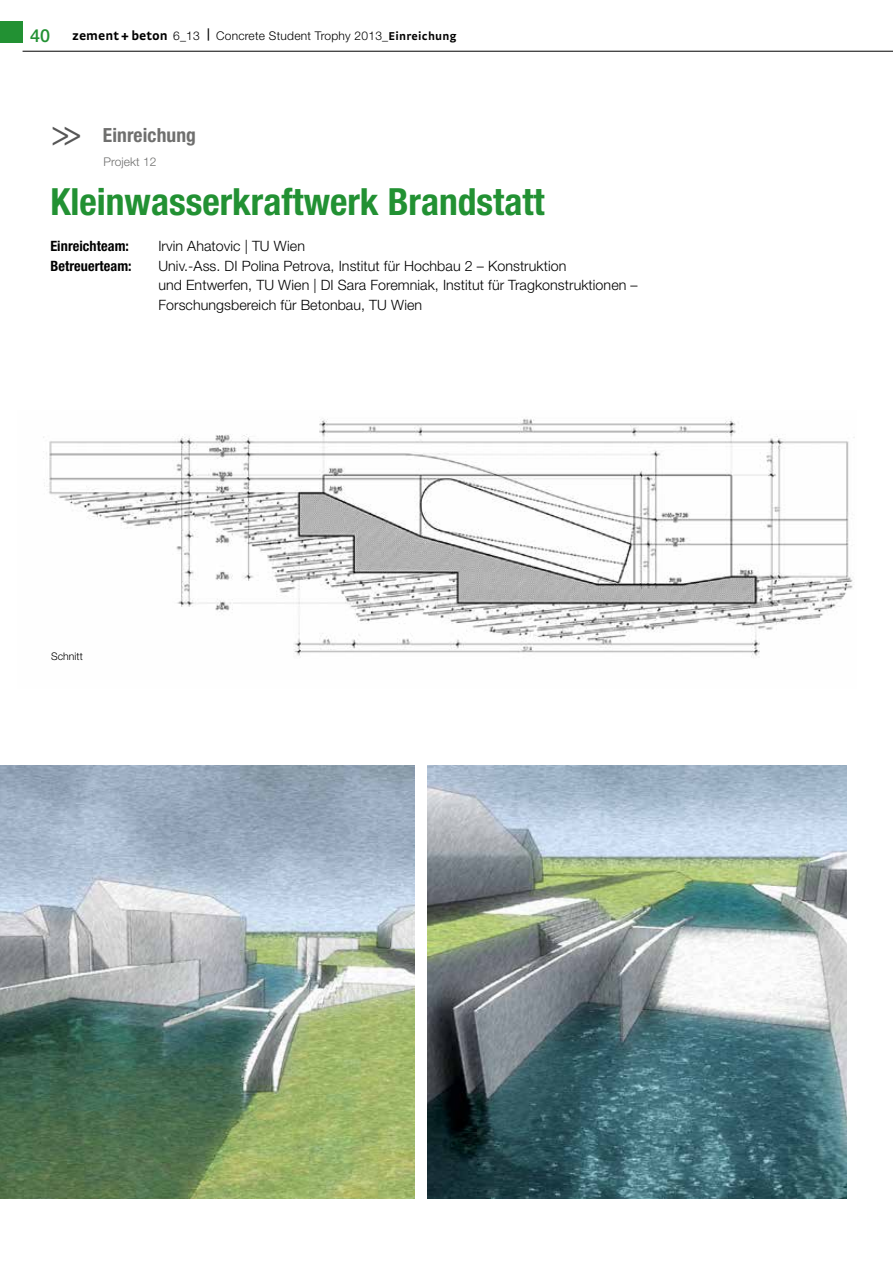
<style>
.page{position:relative;width:893px;height:1263px;background:#fff}
.page>*{position:absolute;margin:0;border:0;box-sizing:border-box;transform-origin:0 0}
.t1{font:700 condensed 37.5px "Helvetica Neue LT";color:#229133}
.t2{font:36px "Helvetica Neue LT";color:#565656;scale:.83 1}
.t3{font:700 condensed 19.5px "Helvetica Neue LT";letter-spacing:.005em;color:#6f6f6e}
.t4{font:300 14.25px/19.5px "Helvetica Neue LT";letter-spacing:.005em;color:#000}
.t5{font:700 condensed 14.25px "Helvetica Neue LT";letter-spacing:.005em;color:#000}
.t6{font:300 12px "Helvetica Neue LT";letter-spacing:.02em;color:#000}
.t7{font:300 12px "Helvetica Neue LT";letter-spacing:.005em;color:#6f6f6e}
.t8{font:300 10.5px "Helvetica Neue LT";letter-spacing:.005em;color:#000}
.s1{font-weight:500;font-size:18px;color:#229133}
.s2{font-family:"Strada";font-weight:700;font-size:13.5px}
.s3{font-family:"Strada";font-weight:700}
</style>
<div class="page">
<div style="left:0;top:21px;width:23px;height:22px;background:#229133"></div>
<hr style="left:23px;top:51px;width:870px;height:1px;background:#000">
<img style="left:43px;top:418px;width:812px;height:240px">
<img style="left:0;top:765px;width:415px;height:434px">
<img style="left:428px;top:765px;width:418px;height:434px">
<p class="t6" style="left:30px;top:28px;width:428px"><span class="s1">40</span> <span class="s2">zement + beton</span> 6_13 <sup>|</sup> Concrete Student Trophy 2013_<span class="s3">Einreichung</span></p>
<h2 class="t2" style="left:81px;top:161px;width:38px;rotate:-180deg">&lt;&lt;</h2>
<h3 class="t3" style="left:103px;top:124px;width:95px">Einreichung</h3>
<p class="t7" style="left:103px;top:154px;width:55px">Projekt 12</p>
<h1 class="t1" style="left:50px;top:179px;width:496px">Kleinwasserkraftwerk Brandstatt</h1>
<p class="t5" style="left:50px;top:238px;width:80px">Einreichteam:</p>
<p class="t4" style="left:158px;top:236px;width:148px">Irvin Ahatovic | TU Wien</p>
<p class="t5" style="left:50px;top:257px;width:83px">Betreuerteam:</p>
<p class="t4" style="left:158px;top:256px;width:481px">Univ.-Ass. DI Polina Petrova, Institut für Hochbau 2 – Konstruktion<br>und Entwerfen, TU Wien | DI Sara Foremniak, Institut für Tragkonstruktionen –<br>Forschungsbereich für Betonbau, TU Wien</p>
<p class="t8" style="left:51px;top:650px;width:33px">Schnitt</p>
</div>
